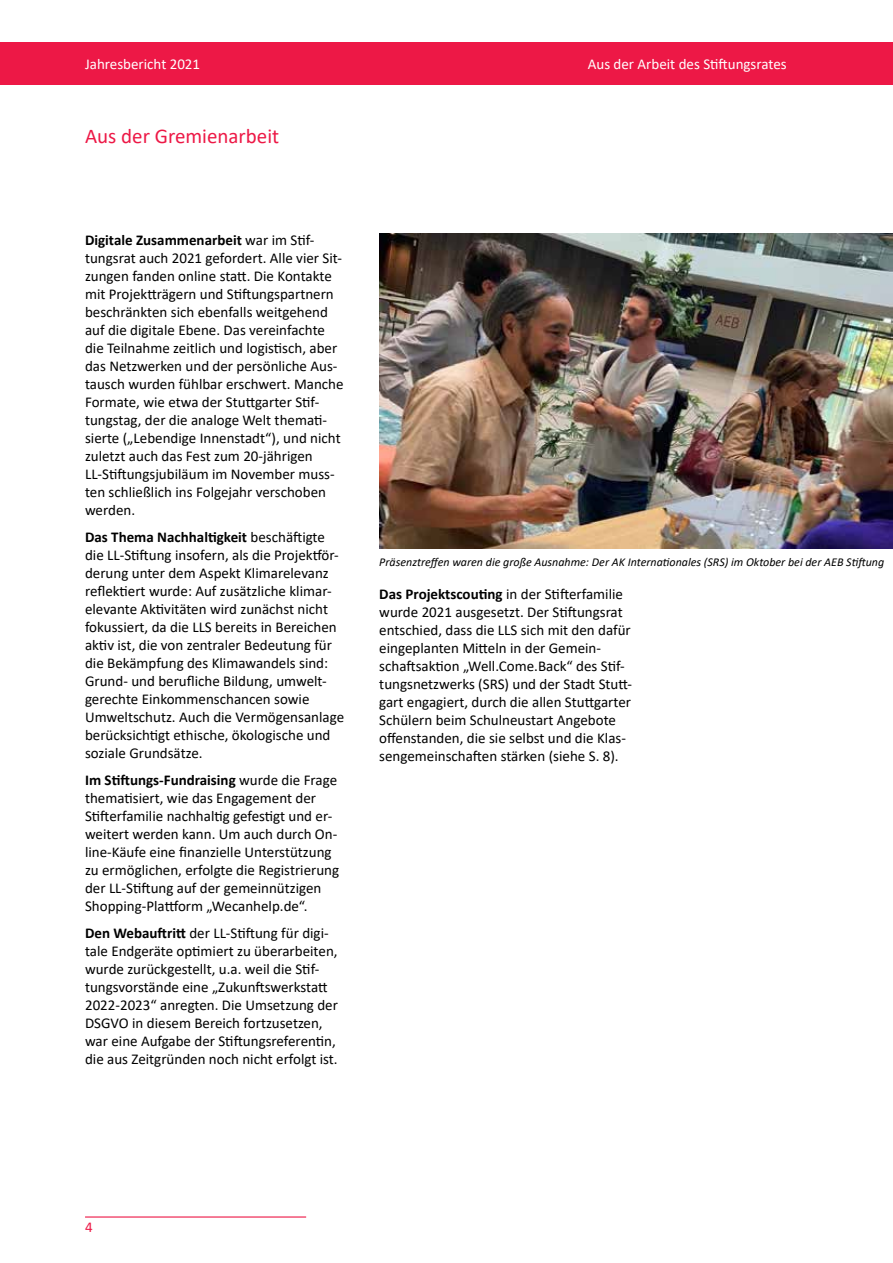
<style>
.page{position:relative;width:893px;height:1263px;background:#fff}
.page>*{position:absolute;margin:0;border:0;box-sizing:border-box;transform-origin:0 0}
.t1{font:21px "Calibri";color:#ed1846}
.t2{font:15px/18px "Calibri";color:#000}
.t3{font:15px "Calibri";color:#fff}
.t4{font:15px "Calibri";color:#ed1846}
.t5{font:italic 12px "Calibri";color:#000}
.s1{font-weight:700}
</style>
<div class="page">
<hr style="left:85px;top:1216px;width:221px;height:1px;background:#ed1846">
<div style="left:0;top:43px;width:893px;height:42px;background:#ed1846"></div>
<img style="left:379px;top:234px;width:514px;height:315px">
<p class="t3" style="left:85px;top:54px;width:117px">Jahresbericht 2021</p>
<p class="t3" style="left:588px;top:54px;width:200px">Aus der Arbeit des Stiftungsrates</p>
<h1 class="t1" style="left:85px;top:122px;width:196px">Aus der Gremienarbeit</h1>
<p class="t2" style="left:85px;top:231px;width:260px"><span class="s1">Digitale Zusammenarbeit</span> war im Stif&shy;tungsrat auch 2021 gefordert. Alle vier Sit&shy;zungen fanden online statt. Die Kontakte mit Projektträgern und Stiftungspartnern beschränkten sich ebenfalls weitgehend auf die digitale Ebene. Das vereinfachte die Teilnahme zeitlich und logistisch, aber das Netzwerken und der persönliche Aus&shy;tausch wurden fühlbar erschwert. Manche Formate, wie etwa der Stuttgarter Stif&shy;tungstag, der die analoge Welt themati&shy;sierte („Lebendige Innenstadt“), und nicht zuletzt auch das Fest zum 20-jährigen LL-Stiftungsjubiläum im November muss&shy;ten schließlich ins Folgejahr verschoben werden.</p>
<p class="t2" style="left:85px;top:528px;width:261px"><span class="s1">Das Thema Nachhaltigkeit</span> beschäftigte die LL-Stiftung insofern, als die Projektför&shy;derung unter dem Aspekt Klimarelevanz reflektiert wurde: Auf zusätzliche klimar&shy;elevante Aktivitäten wird zunächst nicht fokussiert, da die LLS bereits in Bereichen aktiv ist, die von zentraler Bedeutung für die Bekämpfung des Klimawandels sind:<br>Grund- und berufliche Bildung, umwelt&shy;gerechte Einkommenschancen sowie Umweltschutz. Auch die Vermögensanlage berücksichtigt ethische, ökologische und soziale Grundsätze.</p>
<p class="t2" style="left:85px;top:771px;width:256px"><span class="s1">Im Stiftungs-Fundraising</span> wurde die Frage thematisiert, wie das Engagement der Stifterfamilie nachhaltig gefestigt und er&shy;weitert werden kann. Um auch durch On&shy;line-Käufe eine finanzielle Unterstützung zu ermöglichen, erfolgte die Registrierung der LL-Stiftung auf der gemeinnützigen Shopping-Plattform „Wecanhelp.de“.</p>
<p class="t2" style="left:85px;top:924px;width:254px"><span class="s1">Den Webauftritt</span> der LL-Stiftung für digi&shy;tale Endgeräte optimiert zu überarbeiten, wurde zurückgestellt, u.a. weil die Stif&shy;tungsvorstände eine „Zukunftswerkstatt 2022-2023“ anregten. Die Umsetzung der DSGVO in diesem Bereich fortzusetzen, war eine Aufgabe der Stiftungsreferentin, die aus Zeitgründen noch nicht erfolgt ist.</p>
<p class="t5" style="left:379px;top:554px;width:506px">Präsenztreffen waren die große Ausnahme: Der AK Internationales (SRS) im Oktober bei der AEB Stiftung</p>
<p class="t2" style="left:379px;top:584px;width:254px"><span class="s1">Das Projektscouting</span> in der Stifterfamilie wurde 2021 ausgesetzt. Der Stiftungsrat entschied, dass die LLS sich mit den dafür eingeplanten Mitteln in der Gemein&shy;schaftsaktion „Well.Come.Back“ des Stif&shy;tungsnetzwerks (SRS) und der Stadt Stutt&shy;gart engagiert, durch die allen Stuttgarter Schülern beim Schulneustart Angebote offenstanden, die sie selbst und die Klas&shy;sengemeinschaften stärken (siehe S. 8).</p>
<p class="t4" style="left:85px;top:1217px;width:9px">4</p>
</div>
